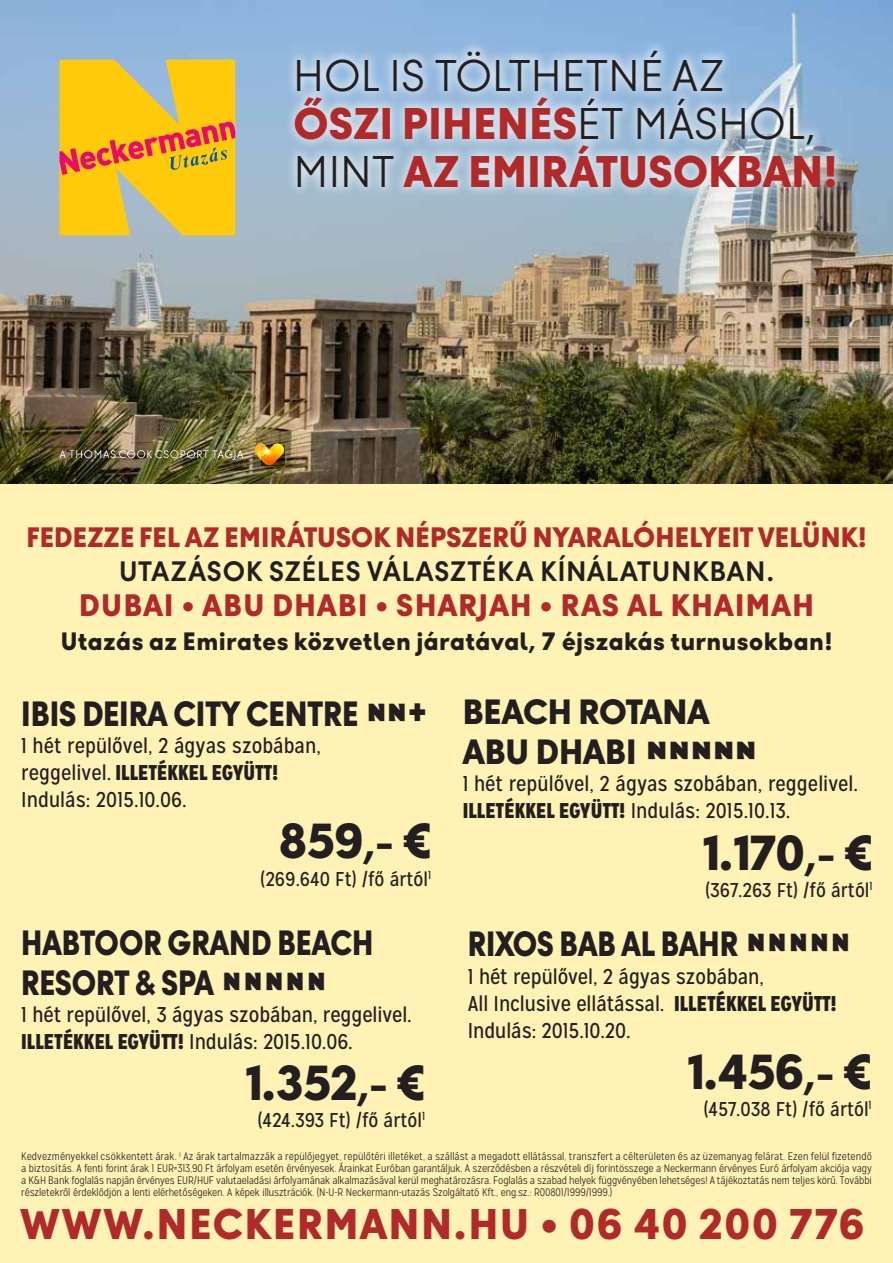
<style>
.page{position:relative;width:893px;height:1263px;background:#fff}
.page>*{position:absolute;margin:0;border:0;box-sizing:border-box;transform-origin:0 0}
.t1{font:49.8px "Thomas Headline M Black";letter-spacing:-.015em;color:#231f20}
.t2{font:45px/48px "Thomas Headline M Black";letter-spacing:.015em;color:#b12a29}
.t3{font:45px "Thomas Headline M";letter-spacing:.01em;color:#231f20}
.t4{font:43.5px "Thomas Headline M Black";letter-spacing:.045em;color:#b12a29}
.t5{font:35.7px/39.9px "Thomas Headline M Black";color:#231f20;scale:.88 1}
.t6{font:35.7px/39.9px "Thomas Headline M Black";color:#231f20}
.t7{font:35.7px "Thomas Headline M Black";color:#231f20;scale:.91 1}
.t8{font:31.5px "Thomas Headline M Black";letter-spacing:.045em;color:#b12a29}
.t9{font:28.5px "Thomas Headline M Black";letter-spacing:.01em;color:#b12a29}
.t10{font:700 28.5px "Thomas Headline M";letter-spacing:.035em;color:#231f20}
.t11{font:25.5px "Thomas Headline M Black";letter-spacing:.035em;color:#231f20}
.t12{font:21.3px/27.2px "Mission Gothic M";letter-spacing:-.005em;color:#231f20}
.t13{font:21.3px "Mission Gothic M Black";color:#231f20}
.t14{font:19.95px "Mission Gothic M";color:#231f20}
.t15{font:10.95px/12px "Mission Gothic M Light";letter-spacing:-.01em;color:#231f20;text-align:justify}
.s1{font-family:"Thomas Headline M";color:#231f20}
.s2{font-family:"NEC Hnew Pictos"}
.s3{font-family:"Mission Gothic M"}
.s4{font-family:"Thomas Headline M";font-weight:700}
.s5{font-family:"Mission Gothic M Black"}
</style>
<div class="page">
<img style="left:0;top:0;width:893px;height:485px">
<div style="left:0;top:485px;width:893px;height:778px;background:#fff2b5"></div>
<div style="left:283px;top:39px;width:564px;height:159px;background:#fff;opacity:.64"></div>
<svg style="left:254px;top:443px;width:31px;height:23px"></svg>
<img style="left:60px;top:450px;width:183px;height:10px">
<svg style="left:60px;top:60px;width:175px;height:175px;background:#efba28"></svg>
<h2 class="t3" style="left:293px;top:49px;width:432px">HOL IS TÖLTHETNÉ AZ</h2>
<h2 class="t2" style="left:293px;top:99px;width:545px">ŐSZI PIHENÉS<span class="s1">ÉT MÁSHOL,<br>MINT</span> AZ EMIRÁTUSOKBAN!</h2>
<h3 class="t9" style="left:26px;top:520px;width:842px">FEDEZZE FEL AZ EMIRÁTUSOK NÉPSZERŰ NYARALÓHELYEIT VELÜNK!</h3>
<h3 class="t10" style="left:119px;top:555px;width:656px">UTAZÁSOK SZÉLES VÁLASZTÉKA KÍNÁLATUNKBAN.</h3>
<h3 class="t8" style="left:79px;top:586px;width:736px">DUBAI • ABU DHABI • SHARJAH • RAS AL KHAIMAH</h3>
<h3 class="t11" style="left:61px;top:626px;width:773px">Utazás az Emirates közvetlen járatával, 7 éjszakás turnusokban!</h3>
<h3 class="t7" style="left:21px;top:692px;width:451px">IBIS DEIRA CITY CENTRE <span class="s2">nn+</span></h3>
<h3 class="t12" style="left:21px;top:732px;width:301px">1 hét repülővel, 2 ágyas szobában,</h3>
<h3 class="t13" style="left:21px;top:759px;width:258px"><span class="s3">reggelivel.</span> ILLETÉKKEL EGYÜTT!</h3>
<h3 class="t12" style="left:21px;top:786px;width:167px">Indulás: 2015.10.06.</h3>
<h1 class="t1" style="left:279px;top:811px;width:154px">859<span class="s4">,-</span> €</h1>
<h3 class="t14" style="left:261px;top:866px;width:172px">(269.640 Ft) /fő ártól<sup>1</sup></h3>
<h3 class="t5" style="left:21px;top:922px;width:402px">HABTOOR GRAND BEACH<br>RESORT &amp; SPA <span class="s2">nnnnn</span></h3>
<h3 class="t12" style="left:21px;top:1001px;width:392px">1 hét repülővel, 3 ágyas szobában, reggelivel.<br><span class="s5">ILLETÉKKEL EGYÜTT!</span> Indulás: 2015.10.06.</h3>
<h1 class="t1" style="left:245px;top:1053px;width:181px">1.352<span class="s4">,-</span> €</h1>
<h3 class="t14" style="left:258px;top:1108px;width:169px">(424.393 Ft) /fő ártól<sup>1</sup></h3>
<h3 class="t6" style="left:463px;top:692px;width:300px">BEACH ROTANA<br>ABU DHABI <span class="s2">nnnnn</span></h3>
<h3 class="t12" style="left:463px;top:770px;width:397px">1 hét repülővel, 2 ágyas szobában, reggelivel.<br><span class="s5">ILLETÉKKEL EGYÜTT!</span> Indulás: 2015.10.13.</h3>
<h1 class="t1" style="left:703px;top:822px;width:172px">1.170<span class="s4">,-</span> €</h1>
<h3 class="t14" style="left:705px;top:878px;width:169px">(367.263 Ft) /fő ártól<sup>1</sup></h3>
<h3 class="t5" style="left:468px;top:924px;width:440px">RIXOS BAB AL BAHR <span class="s2">nnnnn</span></h3>
<h3 class="t12" style="left:468px;top:963px;width:370px">1 hét repülővel, 2 ágyas szobában,<br>All Inclusive ellátással. <span class="s5">ILLETÉKKEL EGYÜTT!<br></span>Indulás: 2015.10.20.</h3>
<h1 class="t1" style="left:687px;top:1042px;width:186px">1.456<span class="s4">,-</span> €</h1>
<h3 class="t14" style="left:704px;top:1097px;width:170px">(457.038 Ft) /fő ártól<sup>1</sup></h3>
<p class="t15" style="left:21px;top:1151px;width:852px">Kedvezményekkel csökkentett árak. <sup>1</sup> Az árak tartalmazzák a repülőjegyet, repülőtéri illetéket, a szállást a megadott ellátással, transzfert a célterületen és az üzemanyag felárat. Ezen felül fizetendő a biztosítás. A fenti forint árak 1 EUR=313,90 Ft árfolyam esetén érvényesek. Árainkat Euróban garantáljuk. A szerződésben a részvételi díj forintösszege a Neckermann érvényes Euró árfolyam akciója vagy a K&amp;H Bank foglalás napján érvényes EUR/HUF valutaeladási árfolyamának alkalmazásával kerül meghatározásra. Foglalás a szabad helyek függvényében lehetséges! A tájékoztatás nem teljes körű. További részletekről érdeklődjön a lenti elérhetőségeken. A képek illusztrációk. (N-U-R Neckermann-utazás Szolgáltató Kft., eng.sz.: R00801/1999/1999.)</p>
<h3 class="t4" style="left:21px;top:1198px;width:844px">WWW.NECKERMANN.HU • 06 40 200 776</h3>
</div>
